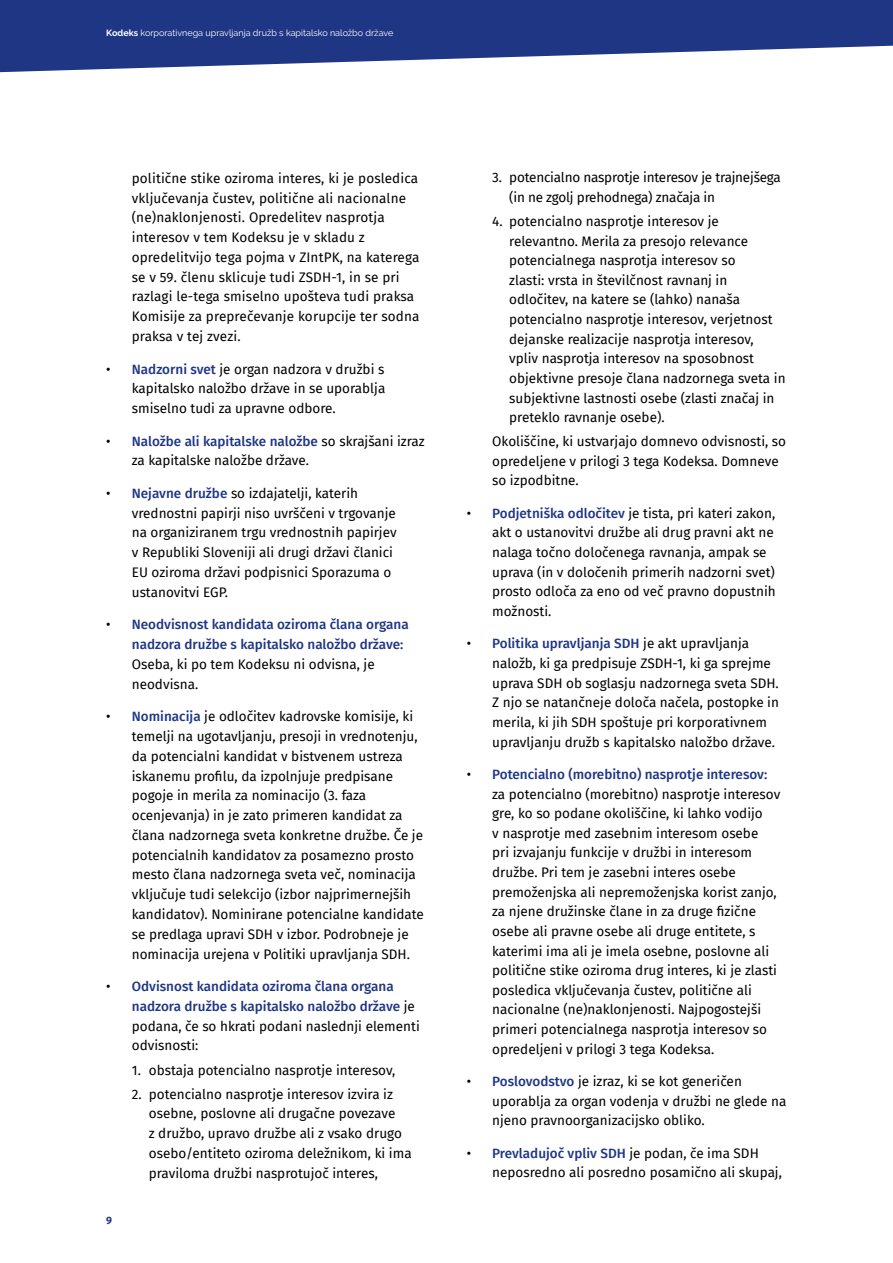
<style>
.page{position:relative;width:893px;height:1263px;background:#fff}
.page>*{position:absolute;margin:0;border:0;box-sizing:border-box;transform-origin:0 0}
.t1{font:13.5px/19.6px "Fira Sans";color:#000}
.t2{font:500 13.5px/19.8px "Fira Sans";color:#1f3685}
.t3{font:700 10.5px "Fira Sans";color:#1f3685}
.t4{font:9px "Raleway";color:#fff}
.s1{font-weight:700}
.s2{font-weight:500;color:#1f3685}
.s3{font-weight:400;color:#000}
</style>
<div class="page">
<svg style="left:0;top:0;width:893px;height:72px;fill:#1f3685"></svg>
<p class="t4" style="left:106px;top:27px;width:289px"><span class="s1">Kodeks</span> korporativnega upravljanja družb s kapitalsko naložbo države</p>
<p class="t1" style="left:132px;top:168px;width:289px">politične stike oziroma interes, ki je posledica vključevanja čustev, politične ali nacionalne (ne)naklonjenosti. Opredelitev nasprotja interesov v tem Kodeksu je v skladu z opredelitvijo tega pojma v ZIntPK, na katerega se v 59. členu sklicuje tudi ZSDH-1, in se pri razlagi le-tega smiselno upošteva tudi praksa Komisije za preprečevanje korupcije ter sodna praksa v tej zvezi.</p>
<p class="t1" style="left:132px;top:358px;width:255px;text-align:justify;text-indent:-26px">• <span class="s2">Nadzorni svet</span> je organ nadzora v družbi s kapitalsko naložbo države in se uporablja smiselno tudi za upravne odbore.</p>
<p class="t1" style="left:132px;top:431px;width:295px;text-indent:-26px">• <span class="s2">Naložbe ali kapitalske naložbe</span> so skrajšani izraz za kapitalske naložbe države.</p>
<p class="t1" style="left:132px;top:483px;width:266px;text-indent:-26px">• <span class="s2">Nejavne družbe</span> so izdajatelji, katerih vrednostni papirji niso uvrščeni v trgovanje na organiziranem trgu vrednostnih papirjev v Republiki Sloveniji ali drugi državi članici EU oziroma državi podpisnici Sporazuma o ustanovitvi EGP.</p>
<p class="t2" style="left:132px;top:614px;width:278px;text-indent:-26px"><span class="s3">•</span> Neodvisnost kandidata oziroma člana organa nadzora družbe s kapitalsko naložbo države:</p>
<p class="t1" style="left:132px;top:654px;width:244px">Oseba, ki po tem Kodeksu ni odvisna, je neodvisna.</p>
<p class="t1" style="left:132px;top:706px;width:294px;text-indent:-26px">• <span class="s2">Nominacija</span> je odločitev kadrovske komisije, ki temelji na ugotavljanju, presoji in vrednotenju, da potencialni kandidat v bistvenem ustreza iskanemu profilu, da izpolnjuje predpisane pogoje in merila za nominacijo (3. faza ocenjevanja) in je zato primeren kandidat za člana nadzornega sveta konkretne družbe. Če je potencialnih kandidatov za posamezno prosto mesto člana nadzornega sveta več, nominacija vključuje tudi selekcijo (izbor najprimernejših kandidatov). Nominirane potencialne kandidate se predlaga upravi SDH v izbor. Podrobneje je nominacija urejena v Politiki upravljanja SDH.</p>
<p class="t2" style="left:132px;top:976px;width:289px;text-indent:-26px"><span class="s3">•</span> Odvisnost kandidata oziroma člana organa nadzora družbe s kapitalsko naložbo države <span class="s3">je podana, če so hkrati podani naslednji elementi odvisnosti:</span></p>
<p class="t1" style="left:132px;top:1059px;width:265px">1. obstaja potencialno nasprotje interesov,</p>
<p class="t1" style="left:149px;top:1083px;width:264px;text-indent:-17px">2. potencialno nasprotje interesov izvira iz osebne, poslovne ali drugačne povezave<br>z družbo, upravo družbe ali z vsako drugo osebo/entiteto oziroma deležnikom, ki ima praviloma družbi nasprotujoč interes,</p>
<p class="t3" style="left:106px;top:1212px;width:7px">9</p>
<p class="t1" style="left:509px;top:168px;width:273px;text-indent:-17px">3. potencialno nasprotje interesov je trajnejšega (in ne zgolj prehodnega) značaja in</p>
<p class="t1" style="left:509px;top:211px;width:278px;text-indent:-17px">4. potencialno nasprotje interesov je relevantno. Merila za presojo relevance potencialnega nasprotja interesov so<br>zlasti: vrsta in številčnost ravnanj in odločitev, na katere se (lahko) nanaša potencialno nasprotje interesov, verjetnost dejanske realizacije nasprotja interesov, vpliv nasprotja interesov na sposobnost objektivne presoje člana nadzornega sveta in subjektivne lastnosti osebe (zlasti značaj in preteklo ravnanje osebe).</p>
<p class="t1" style="left:492px;top:431px;width:295px">Okoliščine, ki ustvarjajo domnevo odvisnosti, so opredeljene v prilogi 3 tega Kodeksa. Domneve so izpodbitne.</p>
<p class="t1" style="left:492px;top:503px;width:285px;text-indent:-26px">• <span class="s2">Podjetniška odločitev</span> je tista, pri kateri zakon, akt o ustanovitvi družbe ali drug pravni akt ne nalaga točno določenega ravnanja, ampak se uprava (in v določenih primerih nadzorni svet) prosto odloča za eno od več pravno dopustnih možnosti.</p>
<p class="t1" style="left:492px;top:633px;width:288px;text-indent:-26px">• <span class="s2">Politika upravljanja SDH</span> je akt upravljanja naložb, ki ga predpisuje ZSDH-1, ki ga sprejme uprava SDH ob soglasju nadzornega sveta SDH.<br>Z njo se natančneje določa načela, postopke in merila, ki jih SDH spoštuje pri korporativnem upravljanju družb s kapitalsko naložbo države.</p>
<p class="t1" style="left:492px;top:764px;width:290px;text-indent:-26px">• <span class="s2">Potencialno (morebitno) nasprotje interesov: </span>za potencialno (morebitno) nasprotje interesov gre, ko so podane okoliščine, ki lahko vodijo<br>v nasprotje med zasebnim interesom osebe<br>pri izvajanju funkcije v družbi in interesom družbe. Pri tem je zasebni interes osebe premoženjska ali nepremoženjska korist zanjo, za njene družinske člane in za druge fizične osebe ali pravne osebe ali druge entitete, s katerimi ima ali je imela osebne, poslovne ali politične stike oziroma drug interes, ki je zlasti posledica vključevanja čustev, politične ali nacionalne (ne)naklonjenosti. Najpogostejši primeri potencialnega nasprotja interesov so opredeljeni v prilogi 3 tega Kodeksa.</p>
<p class="t1" style="left:492px;top:1071px;width:296px;text-indent:-26px">• <span class="s2">Poslovodstvo</span> je izraz, ki se kot generičen uporablja za organ vodenja v družbi ne glede na njeno pravnoorganizacijsko obliko.</p>
<p class="t1" style="left:492px;top:1143px;width:291px;text-indent:-26px">• <span class="s2">Prevladujoč vpliv SDH</span> je podan, če ima SDH neposredno ali posredno posamično ali skupaj,</p>
</div>
